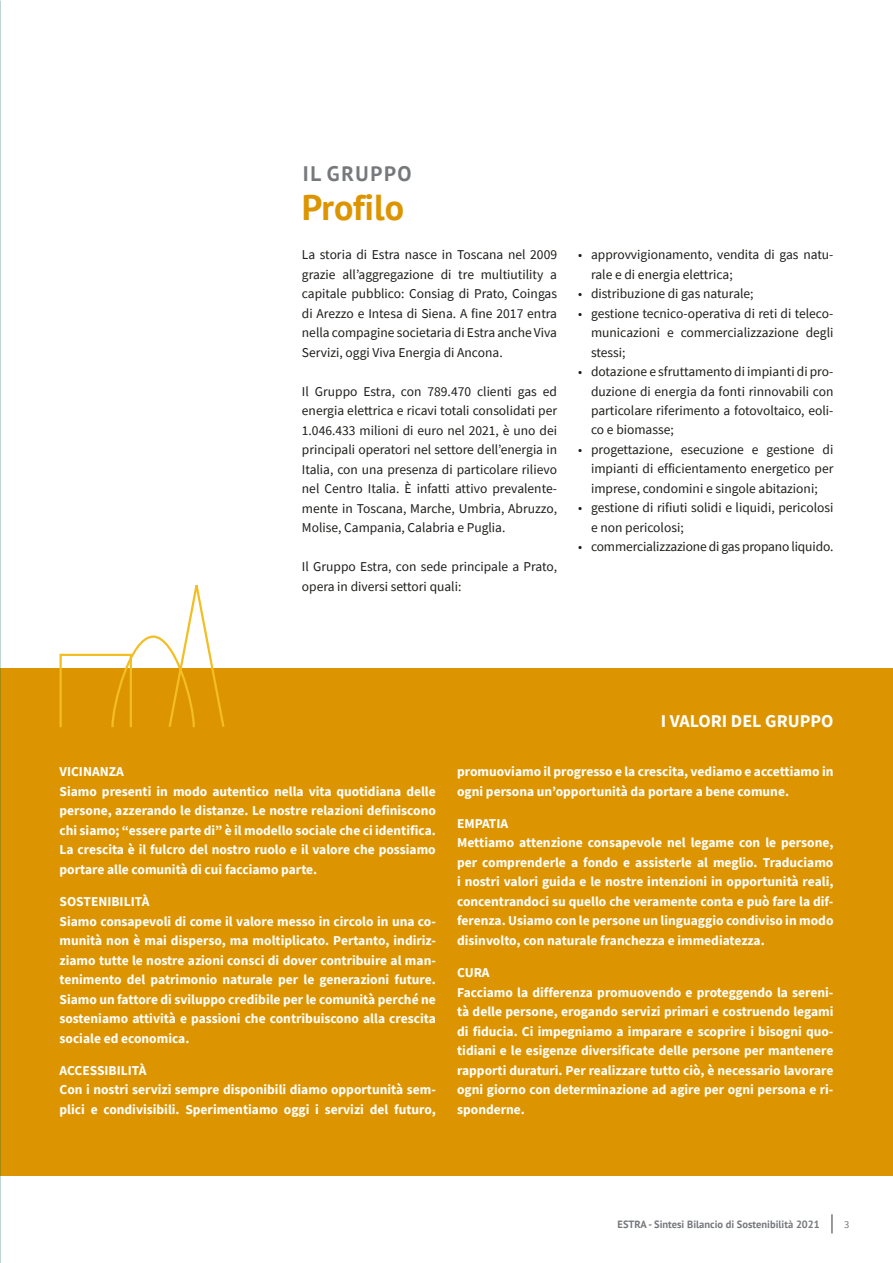
<style>
.page{position:relative;width:893px;height:1263px;background:#fff}
.page>*{position:absolute;margin:0;border:0;box-sizing:border-box;transform-origin:0 0}
.t1{font:700 36px "PT Sans";color:#dc9501}
.t2{font:700 21px "PT Sans";letter-spacing:.08em;color:#76787c}
.t3{font:700 18px "Source Sans Pro";color:#fff}
.t4{font:700 13.5px/19.5px "Source Sans Pro";color:#fff}
.t5{font:13.5px/19.5px "Source Sans Pro";color:#1d1d1b;text-align:justify}
.t6{font:700 10.5px "PT Sans";color:#76787c}
.t7{font:10.5px "Source Sans Pro";color:#76787c}
</style>
<div class="page">
<svg style="left:831px;top:1214px;width:2px;height:19px"></svg>
<div style="left:0;top:669px;width:893px;height:507px;background:#dc9501"></div>
<div style="left:60px;top:654px;width:72px;height:74px;border:2px solid #f3be21"></div>
<svg style="left:110px;top:585px;width:116px;height:143px"></svg>
<h2 class="t2" style="left:303px;top:160px;width:110px">IL GRUPPO</h2>
<h1 class="t1" style="left:302px;top:183px;width:104px">Profilo</h1>
<p class="t5" style="left:302px;top:245px;width:257px">La storia di Estra nasce in Toscana nel 2009 grazie all’aggregazione di tre multiutility a capitale pubblico: Consiag di Prato, Coingas di Arezzo e Intesa di Siena. A fine 2017 entra nella compagine societaria di Estra anche Viva Servizi, oggi Viva Energia di Ancona.</p>
<p class="t5" style="left:302px;top:381px;width:257px">Il Gruppo Estra, con 789.470 clienti gas ed energia elettrica e ricavi totali consolidati per 1.046.433 milioni di euro nel 2021, è uno dei principali operatori nel settore dell’energia in Italia, con una presenza di particolare rilievo nel Centro Italia. È infatti attivo prevalente&shy;mente in Toscana, Marche, Umbria, Abruzzo, Molise, Campania, Calabria e Puglia.</p>
<p class="t5" style="left:302px;top:557px;width:257px">Il Gruppo Estra, con sede principale a Prato, opera in diversi settori quali:</p>
<p class="t5" style="left:591px;top:245px;width:244px;text-indent:-13px">• approvvigionamento, vendita di gas natu&shy;rale e di energia elettrica;</p>
<p class="t5" style="left:578px;top:284px;width:177px">• distribuzione di gas naturale;</p>
<p class="t5" style="left:591px;top:303px;width:244px;text-indent:-13px">• gestione tecnico-operativa di reti di teleco&shy;municazioni e commercializzazione degli stessi;</p>
<p class="t5" style="left:591px;top:362px;width:244px;text-indent:-13px">• dotazione e sfruttamento di impianti di pro&shy;duzione di energia da fonti rinnovabili con particolare riferimento a fotovoltaico, eoli&shy;co e biomasse;</p>
<p class="t5" style="left:591px;top:440px;width:244px;text-indent:-13px">• progettazione, esecuzione e gestione di impianti di efficientamento energetico per imprese, condomini e singole abitazioni;</p>
<p class="t5" style="left:591px;top:498px;width:244px;text-indent:-13px">• gestione di rifiuti solidi e liquidi, pericolosi e non pericolosi;</p>
<p class="t5" style="left:578px;top:537px;width:257px">• commercializzazione di gas propano liquido.</p>
<h3 class="t3" style="left:661px;top:709px;width:174px">I VALORI DEL GRUPPO</h3>
<p class="t4" style="left:60px;top:762px;width:378px">VICINANZA<br>Siamo presenti in modo autentico nella vita quotidiana delle persone, azzerando le distanze. Le nostre relazioni definiscono chi siamo; “essere parte di” è il modello sociale che ci identifica.<br>La crescita è il fulcro del nostro ruolo e il valore che possiamo portare alle comunità di cui facciamo parte.</p>
<p class="t4" style="left:60px;top:891px;width:378px">SOSTENIBILITÀ<br>Siamo consapevoli di come il valore messo in circolo in una co&shy;munità non è mai disperso, ma moltiplicato. Pertanto, indiriz&shy;ziamo tutte le nostre azioni consci di dover contribuire al man&shy;tenimento del patrimonio naturale per le generazioni future.<br>Siamo un fattore di sviluppo credibile per le comunità perché ne sosteniamo attività e passioni che contribuiscono alla crescita sociale ed economica.</p>
<p class="t4" style="left:60px;top:1060px;width:378px">ACCESSIBILITÀ<br>Con i nostri servizi sempre disponibili diamo opportunità sem&shy;plici e condivisibili. Sperimentiamo oggi i servizi del futuro,</p>
<p class="t4" style="left:457px;top:762px;width:378px">promuoviamo il progresso e la crescita, vediamo e accettiamo in ogni persona un’opportunità da portare a bene comune.</p>
<p class="t4" style="left:457px;top:813px;width:378px">EMPATIA<br>Mettiamo attenzione consapevole nel legame con le persone, per comprenderle a fondo e assisterle al meglio. Traduciamo i nostri valori guida e le nostre intenzioni in opportunità reali, concentrandoci su quello che veramente conta e può fare la dif&shy;ferenza. Usiamo con le persone un linguaggio condiviso in modo disinvolto, con naturale franchezza e immediatezza.</p>
<p class="t4" style="left:457px;top:963px;width:378px">CURA<br>Facciamo la differenza promuovendo e proteggendo la sereni&shy;tà delle persone, erogando servizi primari e costruendo legami di fiducia. Ci impegniamo a imparare e scoprire i bisogni quo&shy;tidiani e le esigenze diversificate delle persone per mantenere rapporti duraturi. Per realizzare tutto ciò, è necessario lavorare ogni giorno con determinazione ad agire per ogni persona e ri&shy;sponderne.</p>
<p class="t6" style="left:617px;top:1217px;width:204px">ESTRA - Sintesi Bilancio di Sostenibilità 2021</p>
<p class="t7" style="left:844px;top:1218px;width:7px">3</p>
</div>
